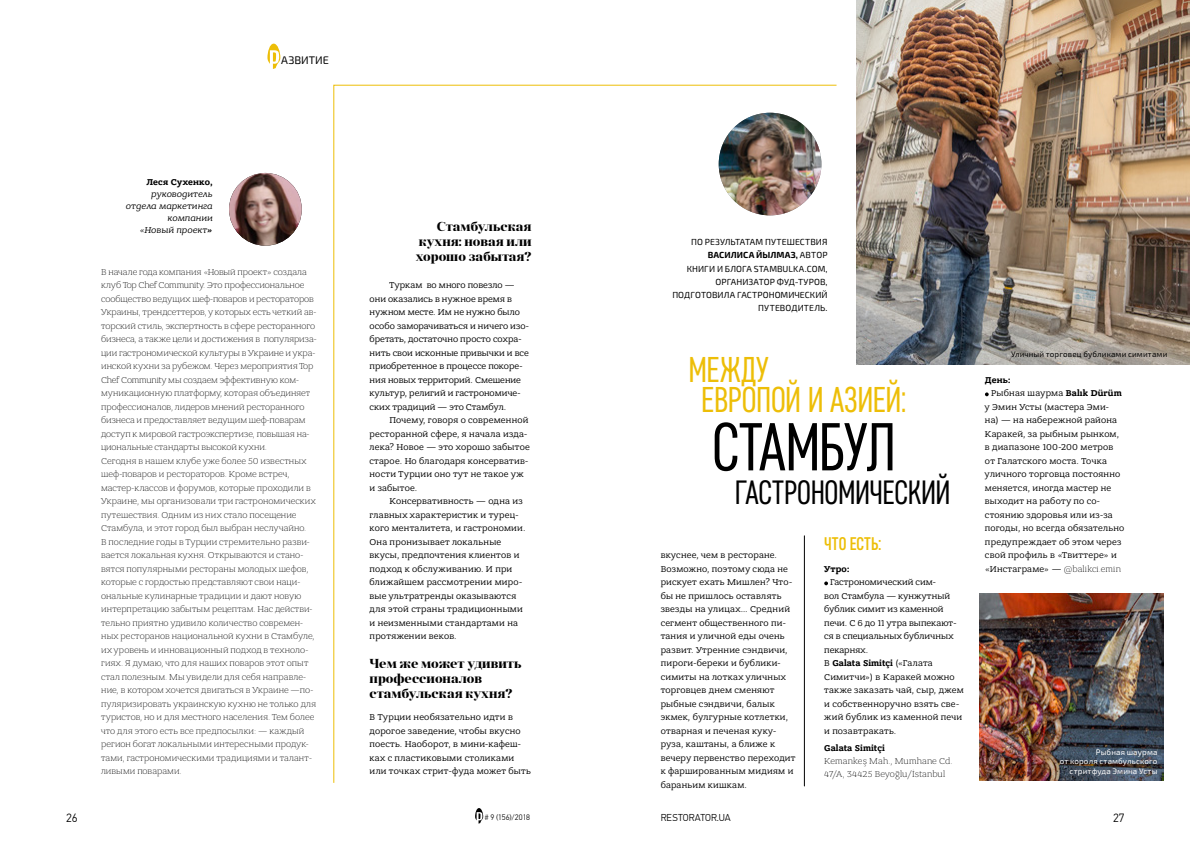
<style>
.page{position:relative;width:1191px;height:842px;background:#fff}
.page>*{position:absolute;margin:0;border:0;box-sizing:border-box;transform-origin:0 0}
.t1{font:67.5px "Core Sans D37 Cn";letter-spacing:-.025em;color:#000}
.t2{font:35.8px/29.8px "Core Sans D37 Cn";letter-spacing:-.01em;color:#edbe07}
.t3{font:33.6px "Core Sans D37 Cn";letter-spacing:-.01em;color:#000}
.t4{font:500 18.3px "Core Sans D47 Cn";letter-spacing:.005em;color:#edbe07}
.t5{font:700 13px/15px "Anglecia Pro Display";color:#000;text-align:justify}
.t6{font:300 12px "PF Din Text Pro";color:#000}
.t7{font:11px "Exo 2";color:#000}
.t8{font:300 10px "PF Din Text Pro";color:#000}
.t9{font:9px/13.5px "Bandera Pro";letter-spacing:.025em;color:#000}
.t10{font:300 9px/13.5px "Bandera Pro";letter-spacing:.005em;color:#000}
.t11{font:italic 9px/12px "Bandera Pro";letter-spacing:.015em;color:#000;text-align:right}
.t12{font:700 9px "Bandera Pro";letter-spacing:.015em;color:#000}
.t13{font:8.8px/13.2px "Exo 2";letter-spacing:.005em;color:#000;text-align:right}
.t14{font:8px/9.2px "Exo 2";letter-spacing:.015em;color:#fff;text-align:right}
.t15{font:8px "Exo 2";letter-spacing:.015em;color:#000}
.t16{font:300 8px "PF Din Text Pro";letter-spacing:-.02em;color:#000}
.s1{font-weight:700}
.s2{font-weight:300}
</style>
<div class="page">
<svg style="left:475px;top:808px;width:8px;height:16px"></svg>
<svg style="left:267px;top:44px;width:13px;height:25px"></svg>
<img style="left:856px;top:0;width:333px;height:365px">
<svg style="left:333px;top:85px;width:504px;height:698px"></svg>
<img style="left:229px;top:173px;width:73px;height:73px;border-radius:36px">
<img style="left:718px;top:113px;width:103px;height:102px;border-radius:51px">
<img style="left:979px;top:594px;width:184px;height:186px">
<div style="left:705px;top:417px;width:194px;height:58px;background:#fff"></div>
<div style="left:727px;top:473px;width:230px;height:36px;background:#fff"></div>
<div style="left:727px;top:377px;width:188px;height:42px;background:#fff"></div>
<svg style="left:985px;top:392px;width:3px;height:4px"></svg>
<hr style="left:804px;top:536px;width:1px;height:250px;background:#000">
<p class="t7" style="left:281px;top:54px;width:49px">АЗВИТИЕ</p>
<p class="t12" style="left:146px;top:177px;width:68px">Леся Сухенко,</p>
<p class="t11" style="left:126px;top:188px;width:88px">руководитель отдела маркетинга компании<br>«Новый проект<span class="s1">»</span></p>
<p class="t10" style="left:101px;top:265px;width:217px">В начале года компания «Новый проект» создала клуб Top Chef Community. Это профессиональное сообщество ведущих шеф-поваров и рестораторов Украины, трендсеттеров, у которых есть четкий ав&shy;торский стиль, экспертность в сфере ресторанного бизнеса, а также цели и достижения в популяриза&shy;ции гастрономической культуры в Украине и укра&shy;инской кухни за рубежом. Через мероприятия Top Chef Community мы создаем эффективную ком&shy;муникационную платформу, которая объединяет профессионалов, лидеров мнений ресторанного бизнеса и предоставляет ведущим шеф-поварам доступ к мировой гастроэкспертизе, повышая на&shy;циональные стандарты высокой кухни.<br>Сегодня в нашем клубе уже более 50 известных шеф-поваров и рестораторов. Кроме встреч, мастер-классов и форумов, которые проходили в Украине, мы организовали три гастрономических путешествия. Одним из них стало посещение Стамбула, и этот город был выбран неслучайно.<br>В последние годы в Турции стремительно разви&shy;вается локальная кухня. Открываются и стано&shy;вятся популярными рестораны молодых шефов, которые с гордостью представляют свои наци&shy;ональные кулинарные традиции и дают новую интерпретацию забытым рецептам. Нас действи&shy;тельно приятно удивило количество современ&shy;ных ресторанов национальной кухни в Стамбуле, их уровень и инновационный подход в техноло&shy;гиях. Я думаю, что для наших поваров этот опыт стал полезным. Мы увидели для себя направле&shy;ние, в котором хочется двигаться в Украине —по&shy;пуляризировать украинскую кухню не только для туристов, но и для местного населения. Тем более что для этого есть все предпосылки: — каждый регион богат локальными интересными продук&shy;тами, гастрономическими традициями и талант&shy;ливыми поварами.</p>
<h3 class="t5" style="left:416px;top:218px;width:117px;text-indent:21px">Стамбульская кухня: новая или хорошо забытая?</h3>
<p class="t9" style="left:369px;top:279px;width:161px;text-indent:20px">Туркам во много повезло — они оказались в нужное время в нужном месте. Им не нужно было особо заморачиваться и ничего изо&shy;бретать, достаточно просто сохра&shy;нить свои исконные привычки и все приобретенное в процессе покоре&shy;ния новых территорий. Смешение культур, религий и гастрономиче&shy;ских традиций — это Стамбул.</p>
<p class="t9" style="left:369px;top:414px;width:162px;text-indent:20px">Почему, говоря о современной ресторанной сфере, я начала изда&shy;лека? Новое — это хорошо забытое старое. Но благодаря консерватив&shy;ности Турции оно тут не такое уж и забытое.</p>
<p class="t9" style="left:369px;top:495px;width:157px;text-indent:20px">Консервативность — одна из главных характеристик и турец&shy;кого менталитета, и гастрономии.<br>Она пронизывает локальные вкусы, предпочтения клиентов и подход к обслуживанию. И при ближайшем рассмотрении миро&shy;вые ультратренды оказываются для этой страны традиционными и неизменными стандартами на протяжении веков.</p>
<h3 class="t5" style="left:369px;top:655px;width:153px;text-align:left">Чем же может удивить профессионалов стамбульская кухня?</h3>
<p class="t9" style="left:369px;top:711px;width:163px">В Турции необязательно идти в дорогое заведение, чтобы вкусно поесть. Наоборот, в мини-кафеш&shy;ках с пластиковыми столиками или точках стрит-фуда может быть</p>
<p class="t13" style="left:672px;top:236px;width:157px">ПО РЕЗУЛЬТАТАМ ПУТЕШЕСТВИЯ<br><span class="s1">ВАСИЛИСА ЙЫЛМАЗ,</span> АВТОР<br>КНИГИ И БЛОГА STAMBULKA.COM,<br>ОРГАНИЗАТОР ФУД-ТУРОВ,<br>ПОДГОТОВИЛА ГАСТРОНОМИЧЕСКИЙ<br>ПУТЕВОДИТЕЛЬ.</p>
<h2 class="t2" style="left:701px;top:354px;width:207px;text-indent:-13px">МЕЖДУ<br>ЕВРОПОЙ И АЗИЕЙ:</h2>
<h1 class="t1" style="left:712px;top:406px;width:185px">СТАМБУЛ</h1>
<h3 class="t3" style="left:735px;top:472px;width:217px">ГАСТРОНОМИЧЕСКИЙ</h3>
<p class="t9" style="left:660px;top:549px;width:136px">вкуснее, чем в ресторане.<br>Возможно, поэтому сюда не рискует ехать Мишлен? Что&shy;бы не пришлось оставлять звезды на улицах… Средний сегмент общественного пи&shy;тания и уличной еды очень развит. Утренние сэндвичи, пироги-береки и бублики&shy;симиты на лотках уличных торговцев днем сменяют рыбные сэндвичи, балык экмек, булгурные котлетки, отварная и печеная куку&shy;руза, каштаны, а ближе к вечеру первенство переходит к фаршированным мидиям и бараньим кишкам.</p>
<h3 class="t4" style="left:824px;top:533px;width:59px">ЧТО ЕСТЬ:</h3>
<p class="t12" style="left:824px;top:563px;width:27px">Утро:</p>
<p class="t9" style="left:824px;top:576px;width:141px;text-indent:6px">Гастрономический сим-<br>вол Стамбула — кунжутный бублик симит из каменной печи. С 6 до 11 утра выпекают&shy;ся в специальных бубличных пекарнях.<br>В <span class="s1">Galata Simitçi</span> («Галата<br>Симитчи») в Каракей можно также заказать чай, сыр, джем и собственноручно взять све&shy;жий бублик из каменной печи и позавтракать.</p>
<p class="t12" style="left:824px;top:742px;width:62px">Galata Simitçi</p>
<p class="t10" style="left:824px;top:754px;width:130px;line-height:13px">Kemankeş Mah., Mumhane Cd.<br>47/A, 34425 Beyoğlu/İstanbul</p>
<p class="t15" style="left:1011px;top:350px;width:158px">Уличный торговец бубликами симитами</p>
<p class="t12" style="left:985px;top:374px;width:27px">День:</p>
<p class="t9" style="left:991px;top:387px;width:132px">Рыбная шаурма <span class="s1">Balık Dürüm</span></p>
<p class="t9" style="left:985px;top:400px;width:125px">у Эмин Усты (мастера Эми-</p>
<p class="t9" style="left:985px;top:414px;width:134px">на) — на набережной района</p>
<p class="t9" style="left:985px;top:427px;width:136px">Каракей, за рыбным рынком,</p>
<p class="t9" style="left:985px;top:441px;width:130px">в диапазоне 100-200 метров</p>
<p class="t9" style="left:985px;top:454px;width:124px">от Галатского моста. Точка</p>
<p class="t9" style="left:985px;top:468px;width:137px">уличного торговца постоянно</p>
<p class="t9" style="left:985px;top:481px;width:128px">меняется, иногда мастер не</p>
<p class="t9" style="left:985px;top:495px;width:117px">выходит на работу по со-</p>
<p class="t9" style="left:985px;top:508px;width:129px">стоянию здоровья или из-за</p>
<p class="t9" style="left:985px;top:522px;width:141px">погоды, но всегда обязательно</p>
<p class="t9" style="left:985px;top:535px;width:138px">предупреждает об этом через</p>
<p class="t9" style="left:985px;top:549px;width:133px">свой профиль в «Твиттере» и</p>
<p class="t9" style="left:985px;top:562px;width:137px">«Инстаграме» — <span class="s2">@balikci.emin</span></p>
<p class="t14" style="left:1059px;top:748px;width:99px">Рыбная шаурма<br>от короля стамбульского стритфуда Эмина Усты</p>
<h3 class="t6" style="left:66px;top:811px;width:13px">26</h3>
<p class="t16" style="left:485px;top:812px;width:47px"># 9 (156)/2018</p>
<p class="t8" style="left:660px;top:812px;width:72px">RESTORATOR.UA</p>
<h3 class="t6" style="left:1113px;top:811px;width:13px">27</h3>
</div>
